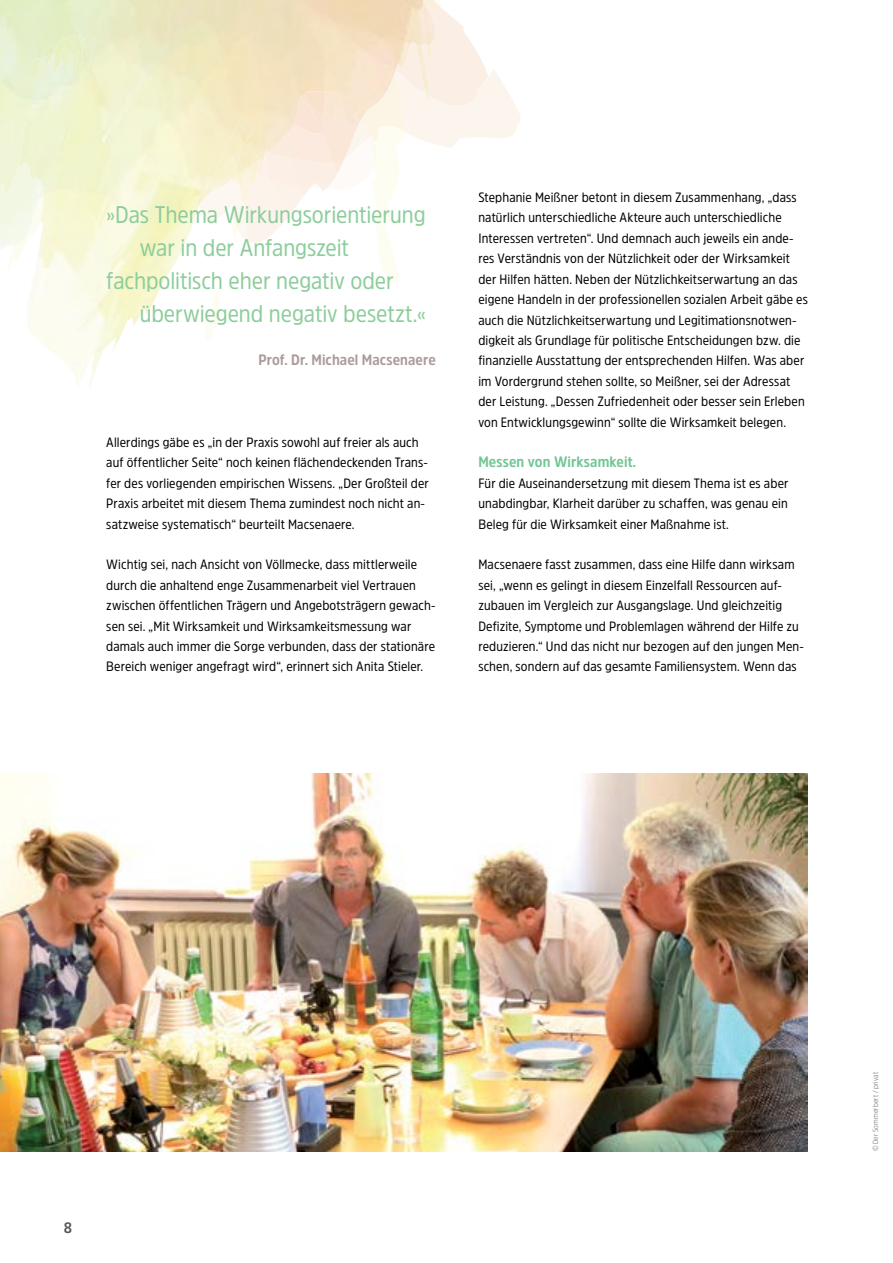
<style>
.page{position:relative;width:893px;height:1263px;background:#fff}
.page>*{position:absolute;margin:0;border:0;box-sizing:border-box;transform-origin:0 0}
.t1{font:24px "Amsi Pro Narw";letter-spacing:-.005em;color:#8dcd9c}
.t2{font:700 15px "Amsi Pro Narw";letter-spacing:.01em;color:#a99b9a}
.t3{font:700 15px "Amsi Pro Narw";letter-spacing:.01em;color:#72c594}
.t4{font:700 15px "Amsi Pro Narw";color:#58595b}
.t5{font:13.5px/20.4px "Amsi Pro Narw";letter-spacing:.01em;color:#000}
.t6{font:300 7.5px "Amsi Pro Narw";letter-spacing:.025em;color:#6d6e71}
</style>
<div class="page">
<svg style="left:0;top:0;width:520px;height:328px"></svg>
<img style="left:212px;top:0;width:122px;height:166px">
<img style="left:0;top:773px;width:808px;height:378px">
<h1 class="t1" style="left:106px;top:198px;width:321px">»Das Thema Wirkungsorientierung</h1>
<h1 class="t1" style="left:140px;top:231px;width:211px">war in der Anfangszeit</h1>
<h1 class="t1" style="left:106px;top:264px;width:289px">fachpolitisch eher negativ oder</h1>
<h1 class="t1" style="left:140px;top:297px;width:288px">überwiegend negativ besetzt.«</h1>
<p class="t2" style="left:258px;top:349px;width:179px">Prof. Dr. Michael Macsenaere</p>
<p class="t5" style="left:106px;top:432px;width:324px">Allerdings gäbe es „in der Praxis sowohl auf freier als auch auf öffentlicher Seite“ noch keinen flächendeckenden Trans&shy;fer des vorliegenden empirischen Wissens. „Der Großteil der Praxis arbeitet mit diesem Thema zumindest noch nicht an&shy;satzweise systematisch“ beurteilt Macsenaere.</p>
<p class="t5" style="left:106px;top:554px;width:331px">Wichtig sei, nach Ansicht von Völlmecke, dass mittlerweile durch die anhaltend enge Zusammenarbeit viel Vertrauen zwischen öffentlichen Trägern und Angebotsträgern gewach&shy;sen sei. „Mit Wirksamkeit und Wirksamkeitsmessung war damals auch immer die Sorge verbunden, dass der stationäre Bereich weniger angefragt wird“, erinnert sich Anita Stieler.</p>
<p class="t5" style="left:478px;top:187px;width:331px">Stephanie Meißner betont in diesem Zusammenhang, „dass natürlich unterschiedliche Akteure auch unterschiedliche Interessen vertreten“. Und demnach auch jeweils ein ande&shy;res Verständnis von der Nützlichkeit oder der Wirksamkeit der Hilfen hätten. Neben der Nützlichkeitserwartung an das eigene Handeln in der professionellen sozialen Arbeit gäbe es auch die Nützlichkeitserwartung und Legitimationsnotwen&shy;digkeit als Grundlage für politische Entscheidungen bzw. die finanzielle Ausstattung der entsprechenden Hilfen. Was aber im Vordergrund stehen sollte, so Meißner, sei der Adressat der Leistung. „Dessen Zufriedenheit oder besser sein Erleben von Entwicklungsgewinn“ sollte die Wirksamkeit belegen.</p>
<p class="t3" style="left:478px;top:452px;width:159px">Messen von Wirksamkeit.</p>
<p class="t5" style="left:478px;top:472px;width:312px;text-align:justify">Für die Auseinandersetzung mit diesem Thema ist es aber unabdingbar, Klarheit darüber zu schaffen, was genau ein Beleg für die Wirksamkeit einer Maßnahme ist.</p>
<p class="t5" style="left:478px;top:554px;width:327px">Macsenaere fasst zusammen, dass eine Hilfe dann wirksam sei, „wenn es gelingt in diesem Einzelfall Ressourcen auf&shy;zubauen im Vergleich zur Ausgangslage. Und gleichzeitig Defizite, Symptome und Problemlagen während der Hilfe zu reduzieren.“ Und das nicht nur bezogen auf den jungen Men&shy;schen, sondern auf das gesamte Familiensystem. Wenn das</p>
<p class="t4" style="left:64px;top:1217px;width:10px">8</p>
<p class="t6" style="left:870px;top:1151px;width:81px;rotate:-90deg">© Der Sommerbert / privat</p>
</div>
